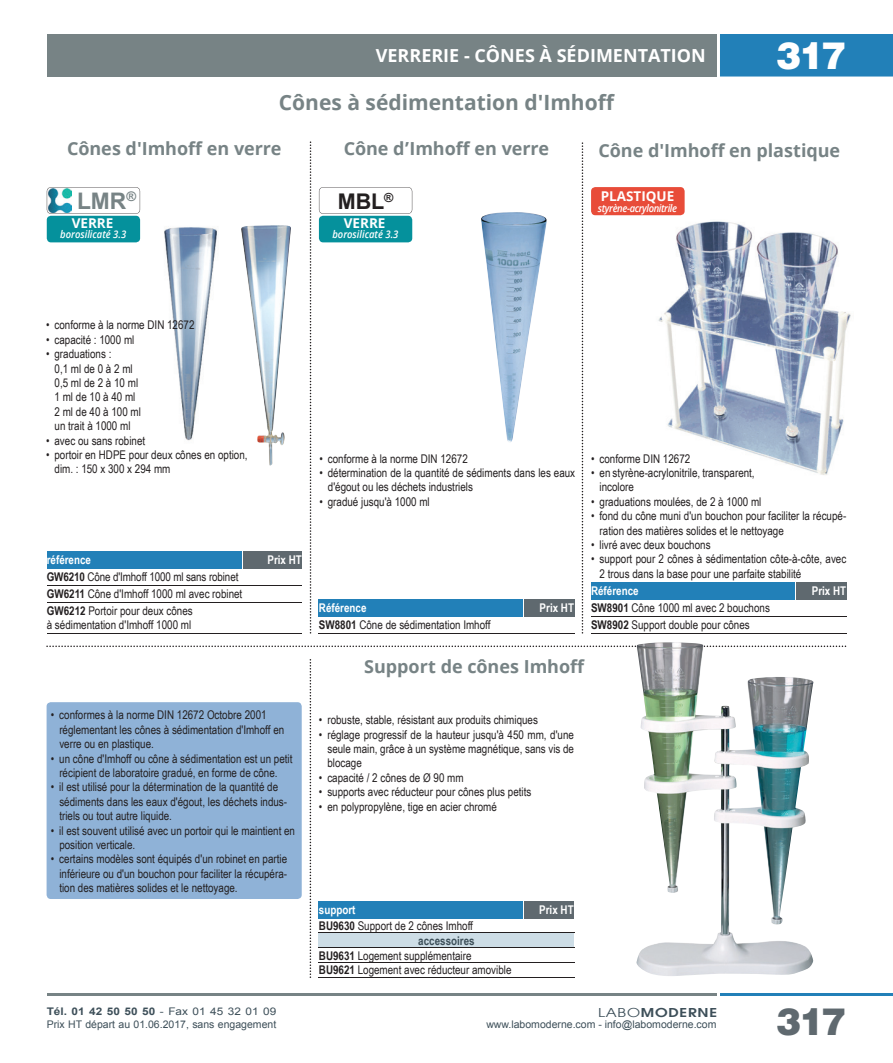
<style>
.page{position:relative;width:893px;height:1063px;background:#fff}
.page>*{position:absolute;margin:0;border:0;box-sizing:border-box;transform-origin:0 0}
.t1{font:900 37.5px "Helvetica LT Std";color:#fff}
.t2{font:900 37.5px "Helvetica LT Std";color:#5f696f}
.t3{font:700 22.8px "Arial";color:#778385}
.t4{font:700 21.6px "Arial";color:#231f20}
.t5{font:700 21px "Open Sans";color:#778385}
.t6{font:700 18px "Open Sans";letter-spacing:-.005em;color:#778385}
.t7{font:700 18px "Open Sans";color:#fff}
.t8{font:700 13.5px "Open Sans";color:#fff}
.t9{font:12px/14.4px "Arial Narrow";color:#231f20}
.t10{font:700 12px "Arial Narrow";color:#fff}
.t11{font:600 12px "Avant Garde";letter-spacing:.05em;color:#3d4f59;scale:1.25 1}
.t12{font:700 12px "Arial Narrow";color:#3d4f59}
.t13{font:10.5px/12.6px "Arial";color:#3d4f59;scale:1.12 1}
.t14{font:10.5px "Arial";color:#3d4f59}
.t15{font:italic 600 10.5px "Open Sans";color:#fff;scale:.9 1}
.t16{font:italic 600 10.5px "Open Sans";letter-spacing:-.04em;color:#fff;scale:.9 1}
.s1{font-weight:700}
.s2{font-weight:400}
</style>
<div class="page">
<div style="left:47px;top:34px;width:669px;height:43px;background:#778385"></div>
<div style="left:720px;top:34px;width:173px;height:43px;background:#2280b8"></div>
<hr style="left:721px;top:993px;width:172px;height:3px;background:#2280b8">
<hr style="left:47px;top:993px;width:669px;height:3px;background:#778385">
<img style="left:481px;top:212px;width:66px;height:230px">
<div style="left:319px;top:599px;width:204px;height:17px;background:#2280b8"></div>
<div style="left:523px;top:599px;width:51px;height:17px;background:#5f696f"></div>
<hr style="left:319px;top:633px;width:204px;height:1px;background:#231f20">
<hr style="left:523px;top:633px;width:51px;height:1px;background:#231f20">
<svg style="left:523px;top:599px;width:1px;height:17px"></svg>
<img style="left:658px;top:221px;width:193px;height:254px">
<svg style="left:310px;top:141px;width:1px;height:493px"></svg>
<div style="left:591px;top:582px;width:204px;height:17px;background:#2280b8"></div>
<div style="left:795px;top:582px;width:51px;height:17px;background:#5f696f"></div>
<hr style="left:591px;top:616px;width:204px;height:1px;background:#231f20">
<hr style="left:795px;top:616px;width:51px;height:1px;background:#231f20">
<hr style="left:591px;top:633px;width:204px;height:1px;background:#231f20">
<hr style="left:795px;top:633px;width:51px;height:1px;background:#231f20">
<svg style="left:795px;top:582px;width:1px;height:17px"></svg>
<svg style="left:582px;top:142px;width:1px;height:492px"></svg>
<div style="left:47px;top:551px;width:195px;height:17px;background:#2280b8"></div>
<div style="left:242px;top:551px;width:60px;height:17px;background:#5f696f"></div>
<hr style="left:47px;top:585px;width:195px;height:1px;background:#231f20">
<hr style="left:242px;top:585px;width:60px;height:1px;background:#231f20">
<hr style="left:47px;top:602px;width:195px;height:1px;background:#231f20">
<hr style="left:242px;top:602px;width:60px;height:1px;background:#231f20">
<hr style="left:47px;top:633px;width:195px;height:1px;background:#231f20">
<hr style="left:242px;top:633px;width:60px;height:1px;background:#231f20">
<svg style="left:242px;top:551px;width:1px;height:17px"></svg>
<div style="left:47px;top:702px;width:255px;height:197px;background:#8fb2d7;border-radius:4px"></div>
<div style="left:319px;top:901px;width:204px;height:17px;background:#2280b8"></div>
<div style="left:523px;top:901px;width:51px;height:17px;background:#5f696f"></div>
<div style="left:319px;top:933px;width:255px;height:15px;background:#cddde6"></div>
<hr style="left:319px;top:933px;width:204px;height:1px;background:#231f20">
<hr style="left:523px;top:933px;width:51px;height:1px;background:#231f20">
<hr style="left:319px;top:947px;width:204px;height:1px;background:#231f20">
<hr style="left:523px;top:947px;width:51px;height:1px;background:#231f20">
<hr style="left:319px;top:962px;width:204px;height:1px;background:#231f20">
<hr style="left:523px;top:962px;width:51px;height:1px;background:#231f20">
<hr style="left:319px;top:977px;width:204px;height:1px;background:#231f20">
<hr style="left:523px;top:977px;width:51px;height:1px;background:#231f20">
<svg style="left:523px;top:901px;width:1px;height:17px"></svg>
<svg style="left:46px;top:646px;width:800px;height:1px"></svg>
<svg style="left:310px;top:659px;width:1px;height:319px"></svg>
<img style="left:636px;top:642px;width:177px;height:334px">
<svg style="left:47px;top:187px;width:93px;height:27px"></svg>
<div style="left:47px;top:216px;width:93px;height:26px;background:#05919c;border-radius:4px"></div>
<div style="left:319px;top:216px;width:93px;height:26px;background:#05919c;border-radius:4px"></div>
<svg style="left:319px;top:187px;width:93px;height:27px"></svg>
<div style="left:591px;top:187px;width:94px;height:28px;background:#e84c39;border-radius:4px"></div>
<img style="left:164px;top:227px;width:53px;height:214px">
<img style="left:241px;top:225px;width:50px;height:241px">
<h3 class="t7" style="left:376px;top:43px;width:332px">VERRERIE - CÔNES À SÉDIMENTATION</h3>
<h3 class="t5" style="left:279px;top:88px;width:338px">Cônes à sédimentation d'Imhoff</h3>
<h1 class="t1" style="left:776px;top:31px;width:72px">317</h1>
<h3 class="t6" style="left:67px;top:136px;width:216px">Cônes d'Imhoff en verre</h3>
<h2 class="t3" style="left:77px;top:186px;width:61px">LMR<sup>®</sup></h2>
<p class="t8" style="left:72px;top:213px;width:43px">VERRE</p>
<p class="t15" style="left:60px;top:227px;width:75px">borosilicaté 3.3</p>
<h3 class="t6" style="left:344px;top:136px;width:207px">Cône d’Imhoff en verre</h3>
<h3 class="t6" style="left:598px;top:138px;width:243px">Cône d'Imhoff en plastique</h3>
<h3 class="t4" style="left:338px;top:187px;width:57px">MBL<sup>®</sup></h3>
<p class="t8" style="left:601px;top:187px;width:75px">PLASTIQUE</p>
<p class="t16" style="left:598px;top:201px;width:89px">styrène-acrylonitrile</p>
<p class="t8" style="left:344px;top:213px;width:43px">VERRE</p>
<p class="t15" style="left:332px;top:227px;width:75px">borosilicaté 3.3</p>
<p class="t9" style="left:46px;top:318px;width:150px">• conforme à la norme DIN 12672</p>
<p class="t9" style="left:46px;top:332px;width:90px">• capacité : 1000 ml</p>
<p class="t9" style="left:55px;top:346px;width:88px;text-indent:-9px">• graduations :<br>0,1 ml de 0 à 2 ml<br>0,5 ml de 2 à 10 ml<br>1 ml de 10 à 40 ml<br>2 ml de 40 à 100 ml un trait à 1000 ml</p>
<p class="t9" style="left:46px;top:433px;width:101px">• avec ou sans robinet</p>
<p class="t9" style="left:55px;top:447px;width:195px;text-indent:-9px">• portoir en HDPE pour deux cônes en option, dim. : 150 x 300 x 294 mm</p>
<p class="t10" style="left:47px;top:551px;width:46px">référence</p>
<p class="t10" style="left:267px;top:551px;width:36px">Prix HT</p>
<p class="t9" style="left:47px;top:568px;width:197px;line-height:17.1px"><span class="s1">GW6210</span> Cône d'Imhoff 1000 ml sans robinet<br><span class="s1">GW6211</span> Cône d'Imhoff 1000 ml avec robinet<br><span class="s1">GW6212</span> Portoir pour deux cônes</p>
<p class="t9" style="left:47px;top:617px;width:146px">à sédimentation d'Imhoff 1000 ml</p>
<p class="t9" style="left:59px;top:708px;width:226px;text-indent:-9px">• conformes à la norme DIN 12672 Octobre 2001 réglementant les cônes à sédimentation d'Imhoff en verre ou en plastique.</p>
<p class="t9" style="left:51px;top:751px;width:243px;text-align:center">• un cône d'Imhoff ou cône à sédimentation est un petit récipient de laboratoire gradué, en forme de cône.</p>
<p class="t9" style="left:59px;top:780px;width:229px;text-indent:-9px">• il est utilisé pour la détermination de la quantité de sédiments dans les eaux d'égout, les déchets indus&shy;triels ou tout autre liquide.</p>
<p class="t9" style="left:59px;top:823px;width:237px;text-indent:-9px">• il est souvent utilisé avec un portoir qui le maintient en position verticale.</p>
<p class="t9" style="left:59px;top:852px;width:229px;text-align:justify;text-indent:-9px">• certains modèles sont équipés d'un robinet en partie inférieure ou d'un bouchon pour faciliter la récupéra&shy;tion des matières solides et le nettoyage.</p>
<p class="t13" style="left:47px;top:1005px;width:206px"><span class="s1">Tél. 01 42 50 50 50</span> - Fax 01 45 32 01 09<br>Prix HT départ au 01.06.2017, sans engagement</p>
<p class="t9" style="left:319px;top:451px;width:150px">• conforme à la norme DIN 12672</p>
<p class="t9" style="left:328px;top:465px;width:249px;text-indent:-9px">• détermination de la quantité de sédiments dans les eaux d'égout ou les déchets industriels</p>
<p class="t9" style="left:319px;top:494px;width:112px">• gradué jusqu'à 1000 ml</p>
<p class="t10" style="left:319px;top:599px;width:49px">Référence</p>
<p class="t10" style="left:540px;top:599px;width:36px">Prix HT</p>
<p class="t9" style="left:319px;top:617px;width:173px"><span class="s1">SW8801</span> Cône de sédimentation Imhoff</p>
<p class="t9" style="left:591px;top:451px;width:101px">• conforme DIN 12672</p>
<p class="t9" style="left:600px;top:465px;width:157px;text-indent:-9px">• en styrène-acrylonitrile, transparent, incolore</p>
<p class="t9" style="left:591px;top:494px;width:172px">• graduations moulées, de 2 à 1000 ml</p>
<p class="t9" style="left:600px;top:508px;width:248px;text-indent:-9px">• fond du cône muni d'un bouchon pour faciliter la récupé&shy;ration des matières solides et le nettoyage</p>
<p class="t9" style="left:591px;top:537px;width:121px">• livré avec deux bouchons</p>
<p class="t9" style="left:600px;top:552px;width:248px;text-indent:-9px">• support pour 2 cônes à sédimentation côte-à-côte, avec<br>2 trous dans la base pour une parfaite stabilité</p>
<p class="t10" style="left:591px;top:582px;width:49px">Référence</p>
<p class="t10" style="left:812px;top:582px;width:36px">Prix HT</p>
<p class="t9" style="left:591px;top:599px;width:180px;line-height:17.1px"><span class="s1">SW8901</span> Cône 1000 ml avec 2 bouchons<br><span class="s1">SW8902</span> Support double pour cônes</p>
<h3 class="t6" style="left:364px;top:654px;width:222px">Support de cônes Imhoff</h3>
<p class="t9" style="left:319px;top:712px;width:221px">• robuste, stable, résistant aux produits chimiques</p>
<p class="t9" style="left:327px;top:727px;width:248px;text-align:justify;text-indent:-9px">• réglage progressif de la hauteur jusqu'à 450 mm, d'une seule main, grâce à un système magnétique, sans vis de blocage</p>
<p class="t9" style="left:319px;top:770px;width:146px">• capacité / 2 cônes de Ø 90 mm</p>
<p class="t9" style="left:319px;top:784px;width:214px">• supports avec réducteur pour cônes plus petits</p>
<p class="t9" style="left:319px;top:799px;width:180px">• en polypropylène, tige en acier chromé</p>
<p class="t10" style="left:319px;top:900px;width:38px">support</p>
<p class="t10" style="left:539px;top:900px;width:36px">Prix HT</p>
<p class="t9" style="left:319px;top:918px;width:156px"><span class="s1">BU9630</span> Support de 2 cônes Imhoff</p>
<p class="t12" style="left:418px;top:931px;width:58px">accessoires</p>
<p class="t9" style="left:319px;top:948px;width:154px"><span class="s1">BU9631</span> Logement supplémentaire</p>
<p class="t9" style="left:319px;top:963px;width:194px"><span class="s1">BU9621</span> Logement avec réducteur amovible</p>
<p class="t11" style="left:598px;top:1004px;width:97px"><span class="s2">LABO</span>MODERNE</p>
<p class="t14" style="left:486px;top:1018px;width:232px">www.labomoderne.com - info@labomoderne.com</p>
<h1 class="t2" style="left:776px;top:997px;width:72px">317</h1>
</div>
